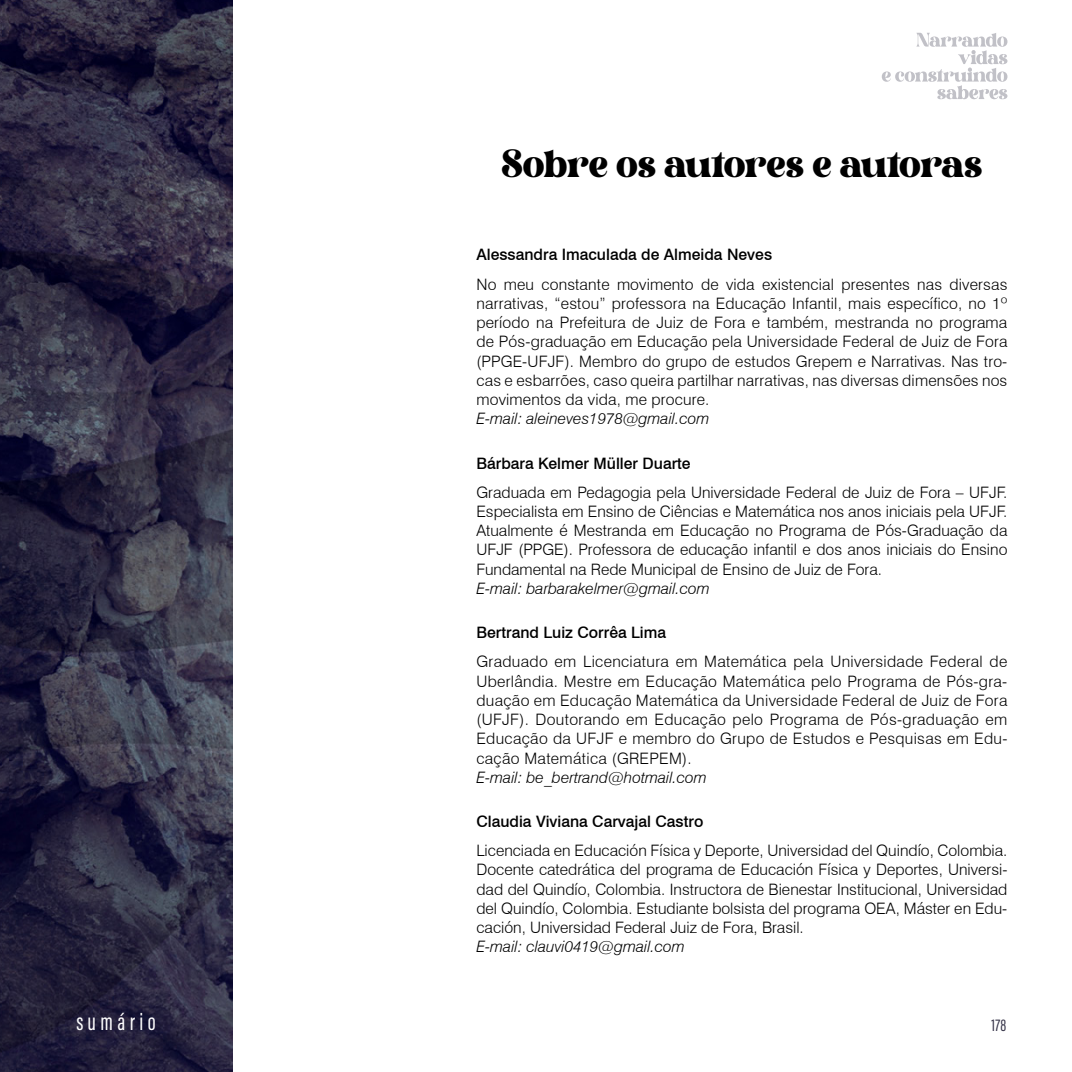
<style>
.page{position:relative;width:1072px;height:1072px;background:#fff}
.page>*{position:absolute;margin:0;border:0;box-sizing:border-box;transform-origin:0 0}
.t1{font:31.5px "Hustle Bright";letter-spacing:-.015em;color:#000}
.t2{font:24.5px "Acumin Variable Concept";letter-spacing:.18em;color:#fff}
.t3{font:17.5px "Acumin Variable Concept";color:#323045}
.t4{font:300 15.75px/19.2px "Swiss 721 BT";color:#000;text-align:justify}
.t5{font:italic 300 15.75px "Swiss 721 BT";color:#000}
.t6{font:500 15.75px "Swiss 721 BT";color:#000}
</style>
<div class="page">
<img style="left:0;top:0;width:232px;height:1071px">
<svg style="left:881px;top:33px;width:126px;height:66px"></svg>
<h1 class="t1" style="left:501px;top:138px;width:482px">Sobre os autores e autoras</h1>
<p class="t6" style="left:476px;top:245px;width:297px">Alessandra Imaculada de Almeida Neves</p>
<p class="t4" style="left:476px;top:274px;width:532px">No meu constante movimento de vida existencial presentes nas diversas narrativas, “estou” professora na Educação Infantil, mais específico, no 1º período na Prefeitura de Juiz de Fora e também, mestranda no programa de Pós-graduação em Educação pela Universidade Federal de Juiz de Fora (PPGE-UFJF). Membro do grupo de estudos Grepem e Narrativas. Nas tro&shy;cas e esbarrões, caso queira partilhar narrativas, nas diversas dimensões nos movimentos da vida, me procure.</p>
<p class="t5" style="left:476px;top:409px;width:234px">E-mail: aleineves1978@gmail.com</p>
<p class="t6" style="left:476px;top:453px;width:216px">Bárbara Kelmer Müller Duarte</p>
<p class="t4" style="left:476px;top:482px;width:532px">Graduada em Pedagogia pela Universidade Federal de Juiz de Fora – UFJF.<br>Especialista em Ensino de Ciências e Matemática nos anos iniciais pela UFJF.<br>Atualmente é Mestranda em Educação no Programa de Pós-Graduação da UFJF (PPGE). Professora de educação infantil e dos anos iniciais do Ensino Fundamental na Rede Municipal de Ensino de Juiz de Fora.</p>
<p class="t5" style="left:476px;top:579px;width:235px">E-mail: barbarakelmer@gmail.com</p>
<p class="t6" style="left:476px;top:623px;width:191px">Bertrand Luiz Corrêa Lima</p>
<p class="t4" style="left:476px;top:652px;width:532px">Graduado em Licenciatura em Matemática pela Universidade Federal de Uberlândia. Mestre em Educação Matemática pelo Programa de Pós-gra&shy;duação em Educação Matemática da Universidade Federal de Juiz de Fora (UFJF). Doutorando em Educação pelo Programa de Pós-graduação em Educação da UFJF e membro do Grupo de Estudos e Pesquisas em Edu&shy;cação Matemática (GREPEM).</p>
<p class="t5" style="left:476px;top:767px;width:232px">E-mail: be_bertrand@hotmail.com</p>
<p class="t6" style="left:476px;top:811px;width:228px">Claudia Viviana Carvajal Castro</p>
<p class="t4" style="left:476px;top:840px;width:532px">Licenciada en Educación Física y Deporte, Universidad del Quindío, Colombia.<br>Docente catedrática del programa de Educación Física y Deportes, Universi&shy;dad del Quindío, Colombia. Instructora de Bienestar Institucional, Universidad del Quindío, Colombia. Estudiante bolsista del programa OEA, Máster en Edu&shy;cación, Universidad Federal Juiz de Fora, Brasil.</p>
<p class="t5" style="left:476px;top:937px;width:210px">E-mail: clauvi0419@gmail.com</p>
<h2 class="t2" style="left:76px;top:1004px;width:81px">sumário</h2>
<p class="t3" style="left:991px;top:1012px;width:16px">178</p>
</div>
